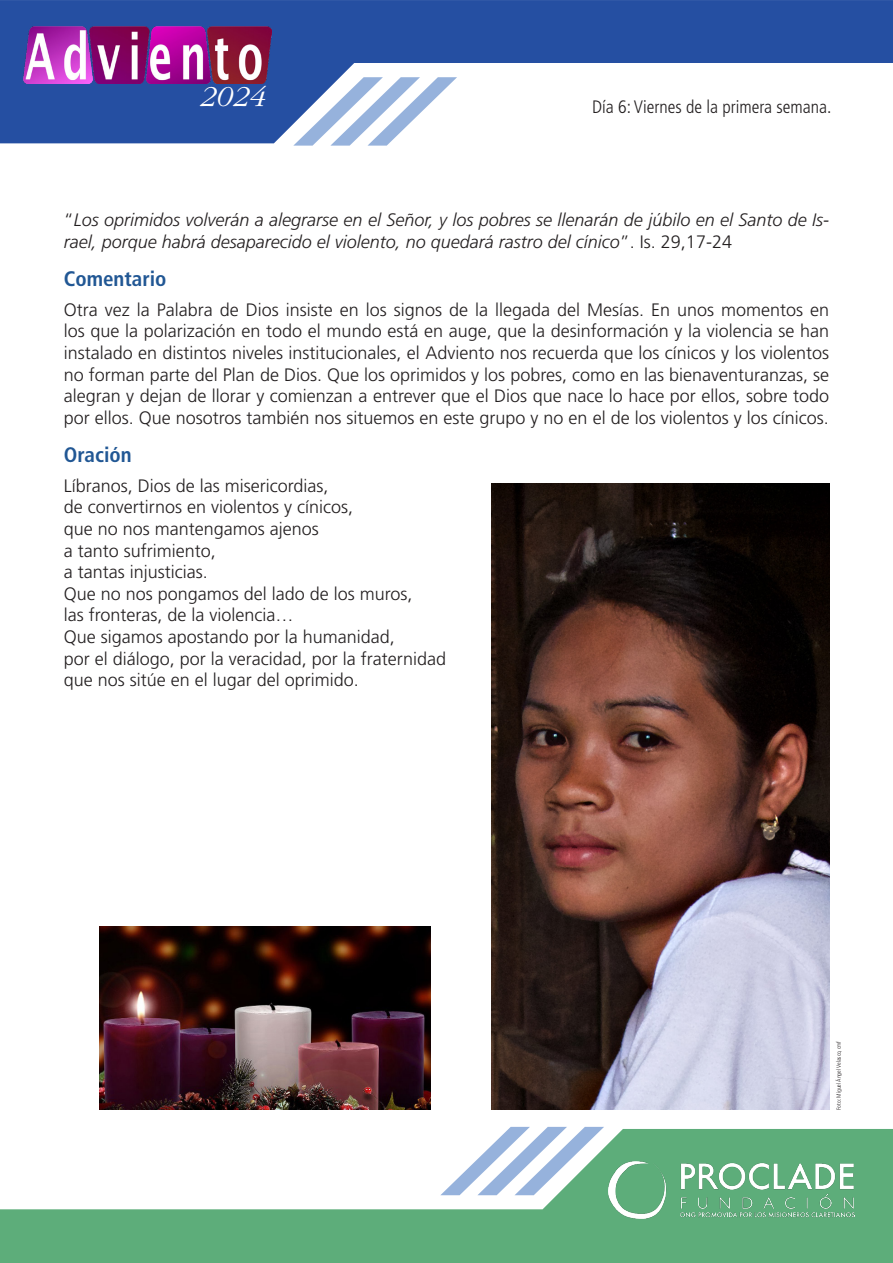
<style>
.page{position:relative;width:893px;height:1263px;background:#fff}
.page>*{position:absolute;margin:0;border:0;box-sizing:border-box;transform-origin:0 0}
.t1{font:italic 300 30px "ITC Garamond Std";color:#fff}
.Título{font:700 condensed 21px "Frutiger LT Std";color:#215794}
.t2{font:300 18px/21.6px "Frutiger LT Std";color:#231f20;text-align:justify}
.t3{font:italic 300 18px/21.6px "Frutiger LT Std";color:#231f20}
.t4{font:300 condensed 18px "Frutiger LT Std";color:#231f20}
.t5{font:300 condensed 6px "Frutiger LT Std";color:#231f20}
.s1{font-style:normal}
</style>
<div class="page">
<svg style="left:0;top:0;width:893px;height:143px;fill:#254fa2"></svg>
<svg style="left:0;top:1129px;width:893px;height:134px;fill:#5dad7a"></svg>
<svg style="left:440px;top:1127px;width:164px;height:68px"></svg>
<svg style="left:293px;top:77px;width:164px;height:69px"></svg>
<img style="left:608px;top:1161px;width:247px;height:57px">
<img style="left:23px;top:26px;width:248px;height:58px">
<img style="left:492px;top:484px;width:337px;height:626px">
<img style="left:99px;top:926px;width:331px;height:184px">
<h1 class="t1" style="left:200px;top:80px;width:67px">2024</h1>
<p class="t4" style="left:592px;top:97px;width:241px">Día 6: Viernes de la primera semana.</p>
<p class="t3" style="left:64px;top:209px;width:767px"><span class="s1">“</span>Los oprimidos volverán a alegrarse en el Señor, y los pobres se llenarán de júbilo en el Santo de Is&shy;rael, porque habrá desaparecido el violento, no quedará rastro del cínico<span class="s1">”. Is. 29,17-24</span></p>
<p class="Título" style="left:64px;top:266px;width:104px">Comentario</p>
<p class="t2" style="left:64px;top:299px;width:767px">Otra vez la Palabra de Dios insiste en los signos de la llegada del Mesías. En unos momentos en los que la polarización en todo el mundo está en auge, que la desinformación y la violencia se han instalado en distintos niveles institucionales, el Adviento nos recuerda que los cínicos y los violentos no forman parte del Plan de Dios. Que los oprimidos y los pobres, como en las bienaventuranzas, se alegran y dejan de llorar y comienzan a entrever que el Dios que nace lo hace por ellos, sobre todo por ellos. Que nosotros también nos situemos en este grupo y no en el de los violentos y los cínicos.</p>
<p class="Título" style="left:64px;top:442px;width:69px">Oración</p>
<p class="t2" style="left:64px;top:475px;width:266px">Líbranos, Dios de las misericordias,</p>
<p class="t2" style="left:64px;top:497px;width:291px">de convertirnos en violentos y cínicos,</p>
<p class="t2" style="left:64px;top:518px;width:257px">que no nos mantengamos ajenos</p>
<p class="t2" style="left:64px;top:540px;width:154px">a tanto sufrimiento,</p>
<p class="t2" style="left:64px;top:561px;width:145px">a tantas injusticias.</p>
<p class="t2" style="left:64px;top:583px;width:350px">Que no nos pongamos del lado de los muros,</p>
<p class="t2" style="left:64px;top:605px;width:231px">las fronteras, de la violencia…</p>
<p class="t2" style="left:64px;top:626px;width:333px">Que sigamos apostando por la humanidad,</p>
<p class="t2" style="left:64px;top:648px;width:384px">por el diálogo, por la veracidad, por la fraternidad</p>
<p class="t2" style="left:64px;top:669px;width:297px">que nos sitúe en el lugar del oprimido.</p>
<p class="t5" style="left:835px;top:1110px;width:70px;rotate:-90deg">Foto: Miguel Ángel Velasco, cmf</p>
</div>
